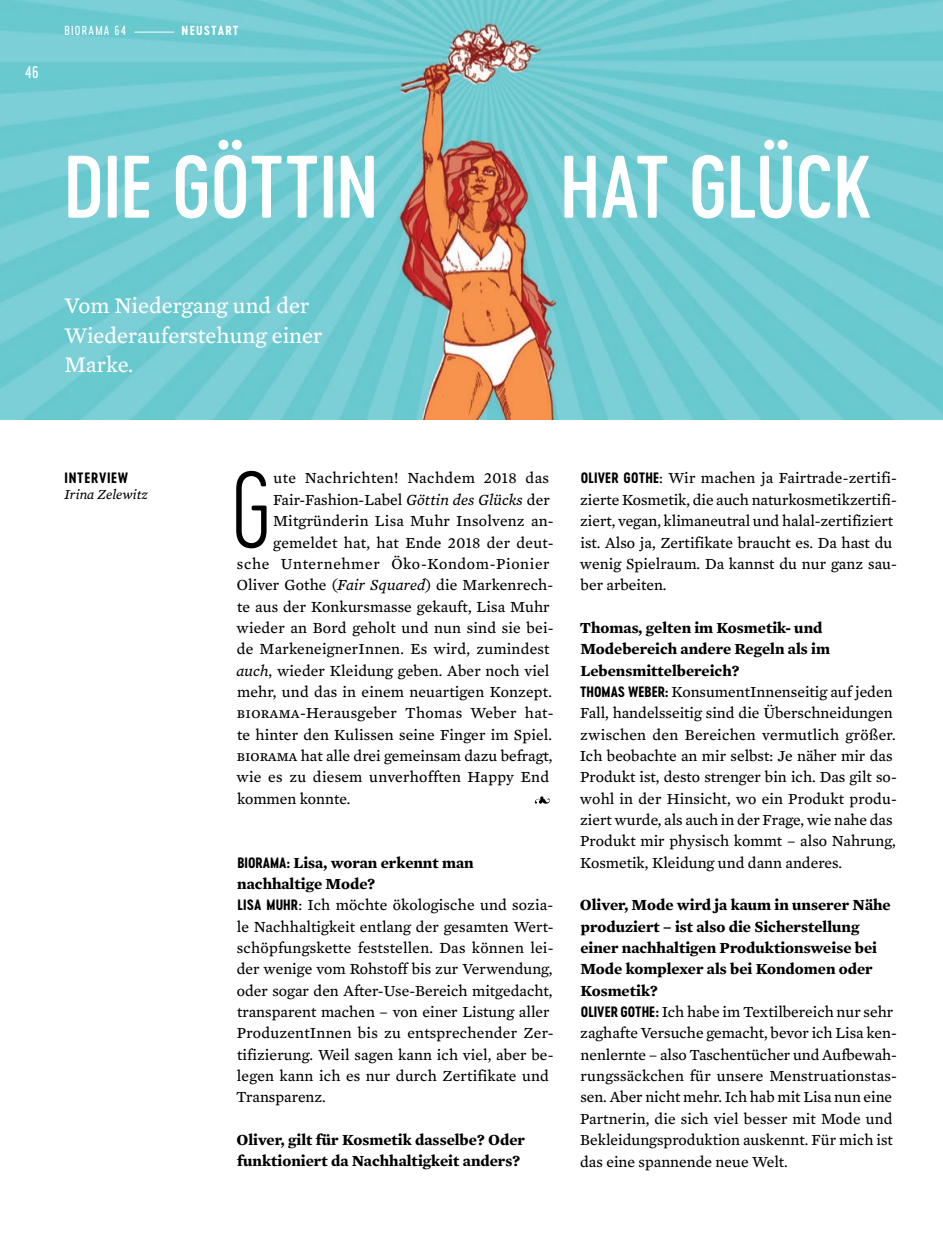
<style>
.page{position:relative;width:943px;height:1241px;background:#fff}
.page>*{position:absolute;margin:0;border:0;box-sizing:border-box;transform-origin:0 0}
.t1{font:101.15px "Cervo Neue Thin Neue";color:#000}
.t2{font:82.6px "Cervo Neue Medium Neue";letter-spacing:-.01em;color:#fff}
.t3{font:22.75px/29.8px "Mercury Text G3";color:#fff}
.t4{font:15.75px/21.3px "Mercury Text G3";letter-spacing:.005em;color:#000}
.t5{font:700 15.75px/21.3px "Mercury Text G3";color:#000}
.t6{font:15.75px "Mercury Text G3";letter-spacing:.025em;color:#000}
.t7{font:15.75px "Mercury Text G3";letter-spacing:.04em;color:#000}
.t8{font:15.75px "Cervo Neue Regular Neue";color:#fff}
.t9{font:italic 14px "Mercury Text G3";color:#000}
.t10{font:14px "Cervo Neue Bold Neue";letter-spacing:.05em;color:#000}
.t11{font:12.25px "Cervo Neue Regular Neue";letter-spacing:.1em;color:#fff}
.t12{font:12.25px "Cervo Neue Bold Neue";letter-spacing:.1em;color:#fff}
.s1{font-style:italic}
.s2{font-family:"Mercury Text G3 Roman SC"}
.s3{font-family:"Cervo Neue Bold Neue";font-size:14px}
.s4{font-weight:700}
</style>
<div class="page">
<img style="left:0;top:0;width:943px;height:419px">
<svg style="left:535px;top:796px;width:15px;height:7px"></svg>
<hr style="left:134px;top:32px;width:40px;height:1px;background:#fff">
<p class="t8" style="left:26px;top:62px;width:15px">46</p>
<p class="t11" style="left:64px;top:23px;width:63px">BIORAMA 64</p>
<p class="t12" style="left:182px;top:22px;width:58px">NEUSTART</p>
<h2 class="t2" style="left:64px;top:132px;width:316px">DIE GÖTTIN</h2>
<h2 class="t2" style="left:560px;top:132px;width:313px">HAT GLÜCK</h2>
<h3 class="t3" style="left:64px;top:290px;width:259px">Vom Niedergang und der<br>Wiederauferstehung einer<br>Marke.</h3>
<p class="t10" style="left:64px;top:468px;width:65px">INTERVIEW</p>
<p class="t9" style="left:64px;top:486px;width:85px">Irina Zelewitz</p>
<h1 class="t1" style="left:231px;top:445px;width:43px">G</h1>
<p class="t6" style="left:273px;top:469px;width:277px">ute Nachrichten! Nachdem 2018 das</p>
<p class="t4" style="left:273px;top:489px;width:278px">Fair-Fashion-Label <span class="s1">Göttin des Glücks</span> der</p>
<p class="t4" style="left:273px;top:510px;width:282px">Mitgründerin Lisa Muhr Insolvenz an-</p>
<p class="t4" style="left:273px;top:531px;width:282px">gemeldet hat, hat Ende 2018 der deut-</p>
<p class="t7" style="left:237px;top:554px;width:314px">sche Unternehmer Öko-Kondom-Pionier</p>
<p class="t4" style="left:237px;top:574px;width:318px">Oliver Gothe (<span class="s1">Fair Squared</span>) die Markenrech-</p>
<p class="t4" style="left:237px;top:595px;width:314px">te aus der Konkursmasse gekauft, Lisa Muhr</p>
<p class="t4" style="left:236px;top:617px;width:318px">wieder an Bord geholt und nun sind sie bei-</p>
<p class="t4" style="left:237px;top:638px;width:314px">de MarkeneignerInnen. Es wird, zumindest</p>
<p class="t4" style="left:236px;top:659px;width:314px"><span class="s1">auch</span>, wieder Kleidung geben. Aber noch viel</p>
<p class="t4" style="left:237px;top:681px;width:316px">mehr, und das in einem neuartigen Konzept.</p>
<p class="t6" style="left:237px;top:703px;width:318px"><span class="s2">biorama</span>-Herausgeber Thomas Weber hat-</p>
<p class="t4" style="left:237px;top:723px;width:316px">te hinter den Kulissen seine Finger im Spiel.</p>
<p class="t4" style="left:237px;top:745px;width:317px"><span class="s2">biorama</span> hat alle drei gemeinsam dazu befragt,</p>
<p class="t4" style="left:236px;top:766px;width:314px">wie es zu diesem unverhofften Happy End</p>
<p class="t4" style="left:237px;top:787px;width:115px">kommen konnte.</p>
<p class="t4" style="left:236px;top:851px;width:319px"><span class="s3">BIORAMA:</span> <span class="s4">Lisa, woran erkennt man nachhaltige Mode?<br></span><span class="s3">LISA MUHR</span>: Ich möchte ökologische und sozia&shy;le Nachhaltigkeit entlang der gesamten Wert&shy;schöpfungskette feststellen. Das können lei&shy;der wenige vom Rohstoff bis zur Verwendung, oder sogar den After-Use-Bereich mitgedacht, transparent machen – von einer Listung aller ProduzentInnen bis zu entsprechender Zer&shy;tifizierung. Weil sagen kann ich viel, aber be&shy;legen kann ich es nur durch Zertifikate und Transparenz.</p>
<p class="t5" style="left:236px;top:1128px;width:290px">Oliver, gilt für Kosmetik dasselbe? Oder funktioniert da Nachhaltigkeit anders?</p>
<p class="t4" style="left:580px;top:467px;width:318px"><span class="s3">OLIVER GOTHE</span>: Wir machen ja Fairtrade-zertifi&shy;zierte Kosmetik, die auch naturkosmetikzertifi&shy;ziert, vegan, klimaneutral und halal-zertifiziert ist. Also ja, Zertifikate braucht es. Da hast du wenig Spielraum. Da kannst du nur ganz sau&shy;ber arbeiten.</p>
<p class="t4" style="left:580px;top:617px;width:318px"><span class="s4">Thomas, gelten im Kosmetik- und Modebereich andere Regeln als im Lebensmittelbereich?<br></span><span class="s3">THOMAS WEBER:</span> KonsumentInnenseitig auf jeden Fall, handelsseitig sind die Überschneidungen zwischen den Bereichen vermutlich größer.<br>Ich beobachte an mir selbst: Je näher mir das Produkt ist, desto strenger bin ich. Das gilt so&shy;wohl in der Hinsicht, wo ein Produkt produ&shy;ziert wurde, als auch in der Frage, wie nahe das Produkt mir physisch kommt – also Nahrung, Kosmetik, Kleidung und dann anderes.</p>
<p class="t4" style="left:580px;top:894px;width:318px"><span class="s4">Oliver, Mode wird ja kaum in unserer Nähe produziert – ist also die Sicherstellung einer nachhaltigen Produktionsweise bei Mode komplexer als bei Kondomen oder Kosmetik?<br></span><span class="s3">OLIVER GOTHE:</span> Ich habe im Textilbereich nur sehr zaghafte Versuche gemacht, bevor ich Lisa ken&shy;nenlernte – also Taschentücher und Aufbewah&shy;rungssäckchen für unsere Menstruationstas&shy;sen. Aber nicht mehr. Ich hab mit Lisa nun eine Partnerin, die sich viel besser mit Mode und Bekleidungsproduktion auskennt. Für mich ist das eine spannende neue Welt.</p>
</div>
